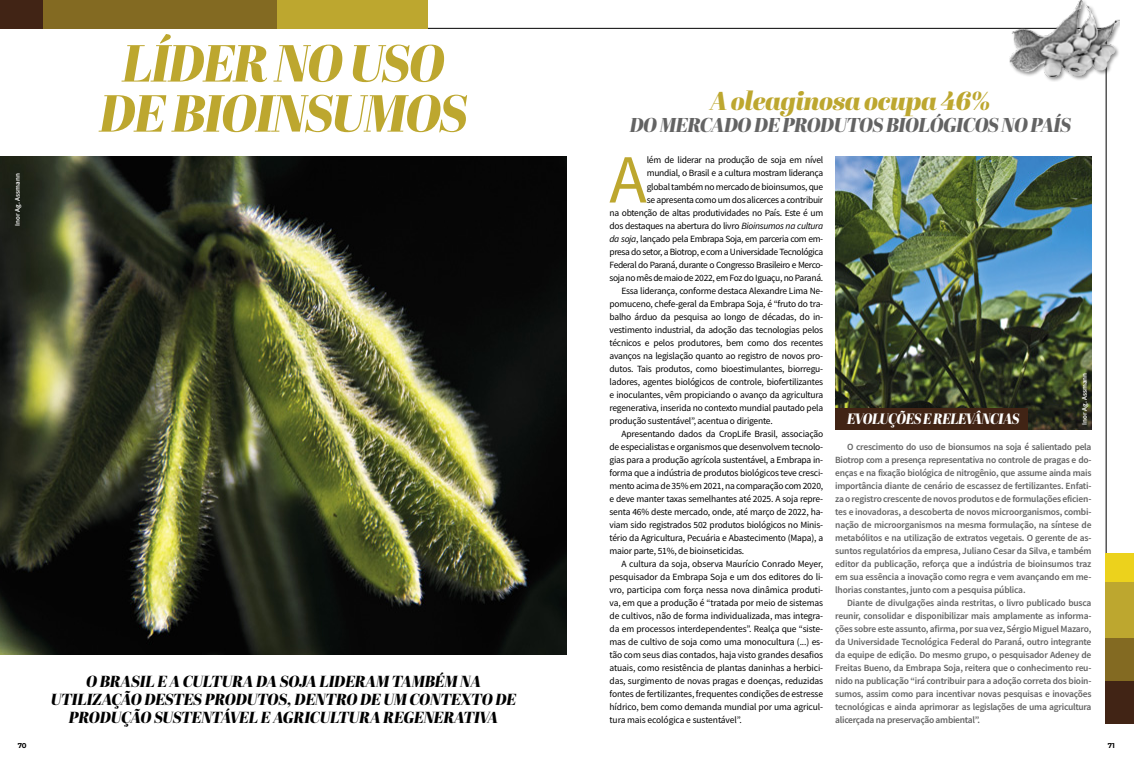
<style>
.page{position:relative;width:1134px;height:766px;background:#fff}
.page>*{position:absolute;margin:0;border:0;box-sizing:border-box;transform-origin:0 0}
.t1{font:69px "Source Sans Pro";color:#bda72f}
.t2{font:italic 52px/50px "Abril Fatface";letter-spacing:-.03em;color:#bda72f;text-align:center}
.t3{font:italic 26px "Abril Fatface";color:#bda72f}
.t4{font:italic 20px "Abril Fatface";letter-spacing:-.025em;color:#636363}
.t5{font:italic 16px/18px "Abril Fatface";letter-spacing:-.01em;color:#000;text-align:center}
.t6{font:italic 15px "Abril Fatface";letter-spacing:.045em;color:#fff;scale:.93 1}
.t7{font:9.5px "Source Sans Pro";letter-spacing:-.02em;color:#000}
.t8{font:600 9.5px/13px "Source Sans Pro";letter-spacing:-.03em;color:#636363;text-align:justify}
.t9{font:9.5px "Source Sans Pro";letter-spacing:-.04em;color:#000}
.t10{font:600 7px "Source Sans Pro";color:#fff}
.t11{font:700 7px "Montserrat";color:#000}
.s1{font-style:italic}
</style>
<div class="page">
<img style="left:835px;top:156px;width:256px;height:273px">
<div style="left:835px;top:408px;width:193px;height:21px;background:#412415"></div>
<hr style="left:0;top:28px;width:1106px;height:1px;background:#000">
<img style="left:0;top:156px;width:567px;height:498px">
<div style="left:43px;top:0;width:235px;height:29px;background:#836a22"></div>
<div style="left:0;top:0;width:43px;height:29px;background:#412415"></div>
<div style="left:277px;top:0;width:151px;height:29px;background:#bda72f"></div>
<hr style="left:1106px;top:28px;width:1px;height:525px;background:#000">
<div style="left:1106px;top:581px;width:28px;height:57px;background:#bda72f"></div>
<div style="left:1106px;top:638px;width:28px;height:42px;background:#836a22"></div>
<div style="left:1106px;top:553px;width:28px;height:28px;background:#ecd21c"></div>
<div style="left:1106px;top:680px;width:28px;height:43px;background:#412415"></div>
<div style="left:1010px;top:0;width:109px;height:82px;background:#000;opacity:.45"></div>
<img style="left:1010px;top:0;width:109px;height:76px">
<p class="t10" style="left:13px;top:225px;width:54px;rotate:-90deg">Inor Ag. Assmann</p>
<h2 class="t2" style="left:99px;top:36px;width:370px">Líder no uso de bioinsumos</h2>
<h3 class="t5" style="left:51px;top:672px;width:467px">O Brasil e a cultura da soja lideram também na utilização destes produtos, dentro de um contexto de produção sustentável e agricultura regenerativa</h3>
<h3 class="t3" style="left:710px;top:82px;width:282px">A oleaginosa ocupa 46%</h3>
<h3 class="t4" style="left:630px;top:110px;width:443px">do mercado de produtos biológicos no País</h3>
<h1 class="t1" style="left:609px;top:136px;width:39px">A</h1>
<p class="t7" style="left:647px;top:154px;width:178px">lém de liderar na produção de soja em nível</p>
<p class="t7" style="left:647px;top:167px;width:178px">mundial, o Brasil e a cultura mostram liderança</p>
<p class="t7" style="left:647px;top:180px;width:178px">global também no mercado de bioinsumos, que</p>
<p class="t7" style="left:647px;top:193px;width:178px">se apresenta como um dos alicerces a contribuir</p>
<p class="t7" style="left:609px;top:206px;width:215px">na obtenção de altas produtividades no País. Este é um</p>
<p class="t7" style="left:609px;top:219px;width:215px">dos destaques na abertura do livro <span class="s1">Bioinsumos na cultura</span></p>
<p class="t9" style="left:609px;top:232px;width:215px"><span class="s1">da soja</span>, lançado pela Embrapa Soja, em parceria com em-</p>
<p class="t9" style="left:609px;top:245px;width:215px">presa do setor, a Biotrop, e com a Universidade Tecnológica</p>
<p class="t9" style="left:609px;top:258px;width:215px">Federal do Paraná, durante o Congresso Brasileiro e Merco-</p>
<p class="t7" style="left:609px;top:271px;width:215px">soja no mês de maio de 2022, em Foz do Iguaçu, no Paraná.</p>
<p class="t7" style="left:621px;top:284px;width:203px">Essa liderança, conforme destaca Alexandre Lima Ne-</p>
<p class="t7" style="left:609px;top:297px;width:215px">pomuceno, chefe-geral da Embrapa Soja, é “fruto do tra-</p>
<p class="t7" style="left:609px;top:310px;width:215px">balho árduo da pesquisa ao longo de décadas, do in-</p>
<p class="t7" style="left:609px;top:323px;width:215px">vestimento industrial, da adoção das tecnologias pelos</p>
<p class="t7" style="left:609px;top:336px;width:215px">técnicos e pelos produtores, bem como dos recentes</p>
<p class="t7" style="left:609px;top:349px;width:215px">avanços na legislação quanto ao registro de novos pro-</p>
<p class="t7" style="left:609px;top:362px;width:215px">dutos. Tais produtos, como bioestimulantes, biorregu-</p>
<p class="t7" style="left:609px;top:375px;width:215px">ladores, agentes biológicos de controle, biofertilizantes</p>
<p class="t7" style="left:609px;top:388px;width:215px">e inoculantes, vêm propiciando o avanço da agricultura</p>
<p class="t7" style="left:609px;top:401px;width:215px">regenerativa, inserida no contexto mundial pautado pela</p>
<p class="t7" style="left:609px;top:414px;width:165px">produção sustentável”, acentua o dirigente.</p>
<p class="t7" style="left:621px;top:427px;width:203px">Apresentando dados da CropLife Brasil, associação</p>
<p class="t7" style="left:609px;top:440px;width:215px">de especialistas e organismos que desenvolvem tecnolo-</p>
<p class="t7" style="left:609px;top:453px;width:215px">gias para a produção agrícola sustentável, a Embrapa in-</p>
<p class="t7" style="left:609px;top:466px;width:215px">forma que a indústria de produtos biológicos teve cresci-</p>
<p class="t7" style="left:609px;top:479px;width:215px">mento acima de 35% em 2021, na comparação com 2020,</p>
<p class="t7" style="left:609px;top:492px;width:215px">e deve manter taxas semelhantes até 2025. A soja repre-</p>
<p class="t7" style="left:609px;top:505px;width:215px">senta 46% deste mercado, onde, até março de 2022, ha-</p>
<p class="t7" style="left:609px;top:518px;width:215px">viam sido registrados 502 produtos biológicos no Minis-</p>
<p class="t7" style="left:609px;top:531px;width:215px">tério da Agricultura, Pecuária e Abastecimento (Mapa), a</p>
<p class="t7" style="left:609px;top:544px;width:136px">maior parte, 51%, de bioinseticidas.</p>
<p class="t7" style="left:621px;top:557px;width:203px">A cultura da soja, observa Maurício Conrado Meyer,</p>
<p class="t7" style="left:609px;top:570px;width:215px">pesquisador da Embrapa Soja e um dos editores do li-</p>
<p class="t7" style="left:609px;top:583px;width:215px">vro, participa com força nessa nova dinâmica produti-</p>
<p class="t7" style="left:609px;top:596px;width:215px">va, em que a produção é “tratada por meio de sistemas</p>
<p class="t7" style="left:609px;top:609px;width:215px">de cultivos, não de forma individualizada, mas integra-</p>
<p class="t7" style="left:609px;top:622px;width:215px">da em processos interdependentes”. Realça que “siste-</p>
<p class="t7" style="left:609px;top:635px;width:215px">mas de cultivo de soja como uma monocultura (...) es-</p>
<p class="t7" style="left:609px;top:648px;width:215px">tão com seus dias contados, haja visto grandes desafios</p>
<p class="t7" style="left:609px;top:661px;width:215px">atuais, como resistência de plantas daninhas a herbici-</p>
<p class="t7" style="left:609px;top:674px;width:215px">das, surgimento de novas pragas e doenças, reduzidas</p>
<p class="t7" style="left:609px;top:687px;width:215px">fontes de fertilizantes, frequentes condições de estresse</p>
<p class="t7" style="left:609px;top:700px;width:215px">hídrico, bem como demanda mundial por uma agricul-</p>
<p class="t7" style="left:609px;top:713px;width:134px">tura mais ecológica e sustentável”.</p>
<p class="t10" style="left:1080px;top:424px;width:54px;rotate:-90deg">Inor Ag. Assmann</p>
<h3 class="t6" style="left:847px;top:408px;width:10px">EVOLUÇ</h3>
<h3 class="t6" style="left:896px;top:408px;width:49px">ÕESERELEVÂNCI</h3>
<h3 class="t6" style="left:1003px;top:408px;width:19px">AS</h3>
<p class="t8" style="left:835px;top:440px;width:258px;text-indent:12px">O crescimento do uso de bionsumos na soja é salientado pela Biotrop com a presença representativa no controle de pragas e do&shy;enças e na fixação biológica de nitrogênio, que assume ainda mais importância diante de cenário de escassez de fertilizantes. Enfati&shy;za o registro crescente de novos produtos e de formulações eficien&shy;tes e inovadoras, a descoberta de novos microorganismos, combi&shy;nação de microorganismos na mesma formulação, na síntese de metabólitos e na utilização de extratos vegetais. O gerente de as&shy;suntos regulatórios da empresa, Juliano Cesar da Silva, e também editor da publicação, reforça que a indústria de bioinsumos traz em sua essência a inovação como regra e vem avançando em me&shy;lhorias constantes, junto com a pesquisa pública.</p>
<p class="t8" style="left:835px;top:596px;width:258px;text-indent:12px">Diante de divulgações ainda restritas, o livro publicado busca reunir, consolidar e disponibilizar mais amplamente as informa&shy;ções sobre este assunto, afirma, por sua vez, Sérgio Miguel Mazaro, da Universidade Tecnológica Federal do Paraná, outro integrante da equipe de edição. Do mesmo grupo, o pesquisador Adeney de Freitas Bueno, da Embrapa Soja, reitera que o conhecimento reu&shy;nido na publicação “irá contribuir para a adoção correta dos bioin&shy;sumos, assim como para incentivar novas pesquisas e inovações tecnológicas e ainda aprimorar as legislações de uma agricultura alicerçada na preservação ambiental”.</p>
<p class="t11" style="left:18px;top:740px;width:10px">70</p>
<p class="t11" style="left:1108px;top:740px;width:8px">71</p>
</div>
